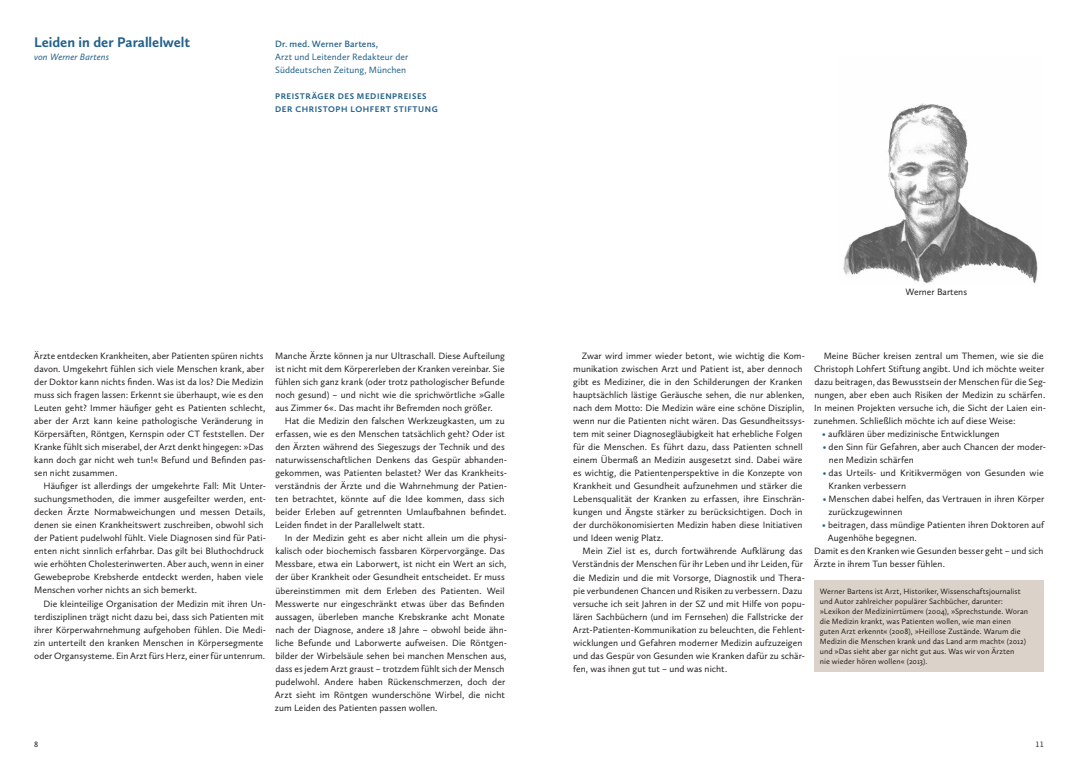
<style>
.page{position:relative;width:1078px;height:766px;background:#fff}
.page>*{position:absolute;margin:0;border:0;box-sizing:border-box;transform-origin:0 0}
.t1{font:700 14.5px "Calluna Sans";letter-spacing:-.005em;color:#22618b}
.t2{font:9.5px/13px "Calluna Sans";letter-spacing:.005em;color:#231f20}
.t3{font:9.5px/13px "Calluna Sans";letter-spacing:.005em;color:#22618b}
.t4{font:600 9.5px "Calluna Sans";letter-spacing:.01em;color:#22618b}
.t5{font:italic 9.5px "Calluna Sans";letter-spacing:.005em;color:#22618b}
.t6{font:700 8.5px/13px "Calluna Sans";letter-spacing:.07em;color:#22618b}
.t7{font:8px/10px "Calluna Sans";letter-spacing:.01em;color:#231f20}
.s1{color:#22618b}
</style>
<div class="page">
<div style="left:814px;top:580px;width:229px;height:91px;background:#dbd3c9"></div>
<img style="left:843px;top:103px;width:195px;height:181px">
<h1 class="t1" style="left:34px;top:33px;width:158px">Leiden in der Parallelwelt</h1>
<p class="t5" style="left:34px;top:51px;width:77px">von Werner Bartens</p>
<p class="t4" style="left:275px;top:38px;width:104px">Dr. med. Werner Bartens,</p>
<p class="t3" style="left:275px;top:50px;width:135px">Arzt und Leitender Redakteur der<br>Süddeutschen Zeitung, München</p>
<p class="t6" style="left:275px;top:90px;width:164px">PREISTRÄGER DES MEDIENPREISES<br>DER CHRISTOPH LOHFERT STIFTUNG</p>
<p class="t2" style="left:34px;top:349px;width:234px">Ärzte entdecken Krankheiten, aber Patienten spüren nichts davon. Umgekehrt fühlen sich viele Menschen krank, aber der Doktor kann nichts finden. Was ist da los? Die Medizin muss sich fragen lassen: Erkennt sie überhaupt, wie es den Leuten geht? Immer häufiger geht es Patienten schlecht, aber der Arzt kann keine pathologische Veränderung in Körpersäften, Röntgen, Kernspin oder CT feststellen. Der Kranke fühlt sich miserabel, der Arzt denkt hingegen: »Das kann doch gar nicht weh tun!« Befund und Befinden pas&shy;sen nicht zusammen.</p>
<p class="t2" style="left:34px;top:479px;width:233px;text-indent:10px">Häufiger ist allerdings der umgekehrte Fall: Mit Unter&shy;suchungsmethoden, die immer ausgefeilter werden, ent&shy;decken Ärzte Normabweichungen und messen Details, denen sie einen Krankheitswert zuschreiben, obwohl sich der Patient pudelwohl fühlt. Viele Diagnosen sind für Pati&shy;enten nicht sinnlich erfahrbar. Das gilt bei Bluthochdruck wie erhöhten Cholesterinwerten. Aber auch, wenn in einer Gewebeprobe Krebsherde entdeckt werden, haben viele Menschen vorher nichts an sich bemerkt.</p>
<p class="t2" style="left:34px;top:596px;width:233px;text-indent:10px">Die kleinteilige Organisation der Medizin mit ihren Un&shy;terdisziplinen trägt nicht dazu bei, dass sich Patienten mit ihrer Körperwahrnehmung aufgehoben fühlen. Die Medi&shy;zin unterteilt den kranken Menschen in Körpersegmente oder Organsysteme. Ein Arzt fürs Herz, einer für untenrum.</p>
<p class="t2" style="left:275px;top:349px;width:231px;text-align:justify">Manche Ärzte können ja nur Ultraschall. Diese Aufteilung ist nicht mit dem Körpererleben der Kranken vereinbar. Sie fühlen sich ganz krank (oder trotz pathologischer Befunde noch gesund) – und nicht wie die sprichwörtliche »Galle aus Zimmer 6«. Das macht ihr Befremden noch größer.</p>
<p class="t2" style="left:275px;top:414px;width:233px;text-indent:10px">Hat die Medizin den falschen Werkzeugkasten, um zu erfassen, wie es den Menschen tatsächlich geht? Oder ist den Ärzten während des Siegeszugs der Technik und des naturwissenschaftlichen Denkens das Gespür abhanden&shy;gekommen, was Patienten belastet? Wer das Krankheits&shy;verständnis der Ärzte und die Wahrnehmung der Patien&shy;ten betrachtet, könnte auf die Idee kommen, dass sich beider Erleben auf getrennten Umlaufbahnen befindet.<br>Leiden findet in der Parallelwelt statt.</p>
<p class="t2" style="left:275px;top:531px;width:234px;text-indent:10px">In der Medizin geht es aber nicht allein um die physi&shy;kalisch oder biochemisch fassbaren Körpervorgänge. Das Messbare, etwa ein Laborwert, ist nicht ein Wert an sich, der über Krankheit oder Gesundheit entscheidet. Er muss übereinstimmen mit dem Erleben des Patienten. Weil Messwerte nur eingeschränkt etwas über das Befinden aussagen, überleben manche Krebskranke acht Monate nach der Diagnose, andere 18 Jahre – obwohl beide ähn&shy;liche Befunde und Laborwerte aufweisen. Die Röntgen&shy;bilder der Wirbelsäule sehen bei manchen Menschen aus, dass es jedem Arzt graust – trotzdem fühlt sich der Mensch pudelwohl. Andere haben Rückenschmerzen, doch der Arzt sieht im Röntgen wunderschöne Wirbel, die nicht zum Leiden des Patienten passen wollen.</p>
<p class="t7" style="left:34px;top:739px;width:6px">8</p>
<p class="t2" style="left:905px;top:285px;width:63px">Werner Bartens</p>
<p class="t2" style="left:573px;top:349px;width:233px;text-indent:9px">Zwar wird immer wieder betont, wie wichtig die Kom&shy;munikation zwischen Arzt und Patient ist, aber dennoch gibt es Mediziner, die in den Schilderungen der Kranken hauptsächlich lästige Geräusche sehen, die nur ablenken, nach dem Motto: Die Medizin wäre eine schöne Disziplin, wenn nur die Patienten nicht wären. Das Gesundheitssys&shy;tem mit seiner Diagnosegläubigkeit hat erhebliche Folgen für die Menschen. Es führt dazu, dass Patienten schnell einem Übermaß an Medizin ausgesetzt sind. Dabei wäre es wichtig, die Patientenperspektive in die Konzepte von Krankheit und Gesundheit aufzunehmen und stärker die Lebensqualität der Kranken zu erfassen, ihre Einschrän&shy;kungen und Ängste stärker zu berücksichtigen. Doch in der durchökonomisierten Medizin haben diese Initiativen und Ideen wenig Platz.</p>
<p class="t2" style="left:572px;top:544px;width:234px;text-indent:10px">Mein Ziel ist es, durch fortwährende Aufklärung das Verständnis der Menschen für ihr Leben und ihr Leiden, für die Medizin und die mit Vorsorge, Diagnostik und Thera&shy;pie verbundenen Chancen und Risiken zu verbessern. Dazu versuche ich seit Jahren in der SZ und mit Hilfe von popu&shy;lären Sachbüchern (und im Fernsehen) die Fallstricke der Arzt-Patienten-Kommunikation zu beleuchten, die Fehlent&shy;wicklungen und Gefahren moderner Medizin aufzuzeigen und das Gespür von Gesunden wie Kranken dafür zu schär&shy;fen, was ihnen gut tut – und was nicht.</p>
<p class="t2" style="left:813px;top:349px;width:233px;text-indent:10px">Meine Bücher kreisen zentral um Themen, wie sie die Christoph Lohfert Stiftung angibt. Und ich möchte weiter dazu beitragen, das Bewusstsein der Menschen für die Seg&shy;nungen, aber eben auch Risiken der Medizin zu schärfen.<br>In meinen Projekten versuche ich, die Sicht der Laien ein&shy;zunehmen. Schließlich möchte ich auf diese Weise:</p>
<p class="t2" style="left:822px;top:427px;width:179px"><span class="s1">•</span> aufklären über medizinische Entwicklungen</p>
<p class="t2" style="left:828px;top:440px;width:219px;text-indent:-6px"><span class="s1">•</span> den Sinn für Gefahren, aber auch Chancen der moder&shy;nen Medizin schärfen</p>
<p class="t2" style="left:828px;top:466px;width:216px;text-indent:-6px"><span class="s1">•</span> das Urteils- und Kritikvermögen von Gesunden wie<br>Kranken verbessern</p>
<p class="t2" style="left:828px;top:492px;width:217px;text-indent:-6px"><span class="s1">•</span> Menschen dabei helfen, das Vertrauen in ihren Körper zurückzugewinnen</p>
<p class="t2" style="left:822px;top:518px;width:223px"><span class="s1">•</span> beitragen, dass mündige Patienten ihren Doktoren auf</p>
<p class="t2" style="left:827px;top:531px;width:90px">Augenhöhe begegnen.</p>
<p class="t2" style="left:814px;top:544px;width:231px">Damit es den Kranken wie Gesunden besser geht – und sich</p>
<p class="t2" style="left:813px;top:557px;width:133px">Ärzte in ihrem Tun besser fühlen.</p>
<p class="t7" style="left:819px;top:585px;width:210px">Werner Bartens ist Arzt, Historiker, Wissenschaftsjournalist und Autor zahlreicher populärer Sachbücher, darunter: »Lexikon der Medizinirrtümer« (2004), »Sprechstunde. Woran die Medizin krankt, was Patienten wollen, wie man einen guten Arzt erkennt« (2008), »Heillose Zustände. Warum die Medizin die Menschen krank und das Land arm macht« (2012) und »Das sieht aber gar nicht gut aus. Was wir von Ärzten<br>nie wieder hören wollen« (2013).</p>
<p class="t7" style="left:1035px;top:739px;width:10px">11</p>
</div>
